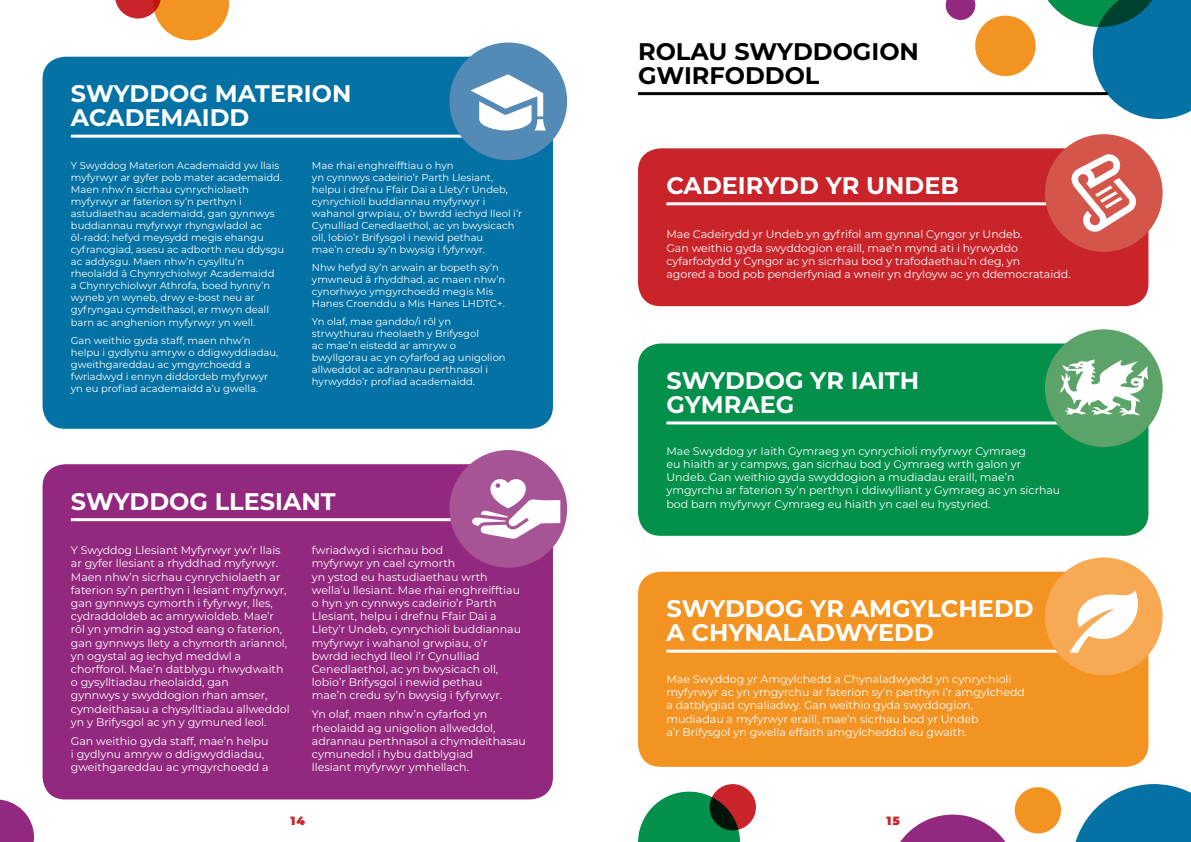
<style>
.page{position:relative;width:1191px;height:842px;background:#fff}
.page>*{position:absolute;margin:0;border:0;box-sizing:border-box;transform-origin:0 0}
.t1{font:700 24px/24px "Montserrat";color:#fff}
.t2{font:700 24px/24px "Montserrat";color:#000}
.t3{font:900 12px "Montserrat";color:#ca242b}
.t4{font:11px/13.2px "Montserrat";color:#fff}
.t5{font:10px/12px "Montserrat";color:#fff}
</style>
<div class="page">
<div style="left:43px;top:464px;width:510px;height:335px;background:#93297e;border-radius:23px"></div>
<div style="left:43px;top:57px;width:510px;height:372px;background:#0472a4;border-radius:23px"></div>
<hr style="left:71px;top:518px;width:455px;height:3px;background:#fff">
<hr style="left:71px;top:135px;width:455px;height:3px;background:#fff">
<div style="left:449px;top:450px;width:118px;height:118px;background:#a65495;border-radius:50%"></div>
<div style="left:449px;top:43px;width:118px;height:117px;background:#548ab6;border-radius:50%"></div>
<svg style="left:470px;top:74px;width:76px;height:56px"></svg>
<svg style="left:472px;top:479px;width:88px;height:60px"></svg>
<svg style="left:0;top:799px;width:34px;height:43px"></svg>
<svg style="left:115px;top:0;width:114px;height:40px"></svg>
<div style="left:638px;top:148px;width:510px;height:158px;background:#ca242b;border-radius:23px"></div>
<div style="left:638px;top:343px;width:510px;height:193px;background:#02904b;border-radius:23px"></div>
<div style="left:638px;top:572px;width:510px;height:195px;background:#f39322;border-radius:23px"></div>
<hr style="left:666px;top:202px;width:456px;height:3px;background:#fff">
<hr style="left:666px;top:421px;width:456px;height:3px;background:#fff">
<hr style="left:666px;top:650px;width:456px;height:3px;background:#fff">
<div style="left:1045px;top:134px;width:117px;height:118px;background:#d45549;border-radius:50%"></div>
<div style="left:1045px;top:329px;width:117px;height:118px;background:#5ca36a;border-radius:50%"></div>
<div style="left:1045px;top:557px;width:117px;height:118px;background:#f7aa53;border-radius:50%"></div>
<hr style="left:638px;top:92px;width:469px;height:3px;background:#000">
<svg style="left:1059px;top:359px;width:89px;height:57px"></svg>
<svg style="left:1069px;top:590px;width:68px;height:63px"></svg>
<svg style="left:1071px;top:154px;width:65px;height:78px"></svg>
<svg style="left:945px;top:0;width:30px;height:20px"></svg>
<div style="left:975px;top:16px;width:60px;height:60px;background:#f39322;border-radius:50%"></div>
<svg style="left:1035px;top:0;width:156px;height:119px"></svg>
<svg style="left:900px;top:814px;width:106px;height:28px"></svg>
<svg style="left:638px;top:792px;width:102px;height:50px"></svg>
<svg style="left:709px;top:784px;width:47px;height:46px;fill:#ca242b"></svg>
<div style="left:1014px;top:787px;width:47px;height:46px;background:#f39322;border-radius:50%"></div>
<svg style="left:1075px;top:784px;width:116px;height:58px"></svg>
<h1 class="t1" style="left:71px;top:80px;width:282px">SWYDDOG MATERION<br>ACADEMAIDD</h1>
<p class="t5" style="left:71px;top:159px;width:215px">Y Swyddog Materion Academaidd yw llais myfyrwyr ar gyfer pob mater academaidd.<br>Maen nhw’n sicrhau cynrychiolaeth myfyrwyr ar faterion sy’n perthyn i astudiaethau academaidd, gan gynnwys buddiannau myfyrwyr rhyngwladol ac ôl-radd; hefyd meysydd megis ehangu cyfranogiad, asesu ac adborth neu ddysgu ac addysgu. Maen nhw’n cysylltu’n rheolaidd â Chynrychiolwyr Academaidd<br>a Chynrychiolwyr Athrofa, boed hynny’n wyneb yn wyneb, drwy e-bost neu ar gyfryngau cymdeithasol, er mwyn deall</p>
<p class="t5" style="left:71px;top:314px;width:186px;line-height:17.7px">barn ac anghenion myfyrwyr yn well.<br>Gan weithio gyda staff, maen nhw’n</p>
<p class="t5" style="left:71px;top:346px;width:209px">helpu i gydlynu amryw o ddigwyddiadau, gweithgareddau ac ymgyrchoedd a fwriadwyd i ennyn diddordeb myfyrwyr yn eu profiad academaidd a’u gwella.</p>
<p class="t5" style="left:312px;top:159px;width:212px">Mae rhai enghreifftiau o hyn<br>yn cynnwys cadeirio’r Parth Llesiant, helpu i drefnu Ffair Dai a Llety’r Undeb, cynrychioli buddiannau myfyrwyr i wahanol grwpiau, o’r bwrdd iechyd lleol i’r Cynulliad Cenedlaethol, ac yn bwysicach oll, lobïo’r Brifysgol i newid pethau<br>mae’n credu sy’n bwysig i fyfyrwyr.</p>
<p class="t5" style="left:312px;top:261px;width:195px">Nhw hefyd sy’n arwain ar bopeth sy’n ymwneud â rhyddhad, ac maen nhw’n cynorhwyo ymgyrchoedd megis Mis Hanes Croenddu a Mis Hanes LHDTC+.</p>
<p class="t5" style="left:312px;top:315px;width:195px">Yn olaf, mae ganddo/i rôl yn strwythurau rheolaeth y Brifysgol<br>ac mae’n eistedd ar amryw o bwyllgorau ac yn cyfarfod ag unigolion allweddol ac adrannau perthnasol i hyrwyddo’r profiad academaidd.</p>
<h1 class="t1" style="left:71px;top:488px;width:266px">SWYDDOG LLESIANT</h1>
<p class="t4" style="left:71px;top:543px;width:220px">Y Swyddog Llesiant Myfyrwyr yw’r llais ar gyfer llesiant a rhyddhad myfyrwyr.<br>Maen nhw’n sicrhau cynrychiolaeth ar faterion sy’n perthyn i lesiant myfyrwyr, gan gynnwys cymorth i fyfyrwyr, lles, cydraddoldeb ac amrywioldeb. Mae’r rôl yn ymdrin ag ystod eang o faterion, gan gynnwys llety a chymorth ariannol, yn ogystal ag iechyd meddwl a chorfforol. Mae’n datblygu rhwydwaith o gysylltiadau rheolaidd, gan<br>gynnwys y swyddogion rhan amser, cymdeithasau a chysylltiadau allweddol yn y Brifysgol ac yn y gymuned leol.</p>
<p class="t4" style="left:71px;top:734px;width:199px">Gan weithio gyda staff, mae’n helpu i gydlynu amryw o ddigwyddiadau, gweithgareddau ac ymgyrchoedd a</p>
<p class="t4" style="left:312px;top:543px;width:211px">fwriadwyd i sicrhau bod<br>myfyrwyr yn cael cymorth<br>yn ystod eu hastudiaethau wrth wella’u llesiant. Mae rhai enghreifftiau o hyn yn cynnwys cadeirio’r Parth Llesiant, helpu i drefnu Ffair Dai a Llety’r Undeb, cynrychioli buddiannau myfyrwyr i wahanol grwpiau, o’r bwrdd iechyd lleol i’r Cynulliad Cenedlaethol, ac yn bwysicach oll, lobïo’r Brifysgol i newid pethau<br>mae’n credu sy’n bwysig i fyfyrwyr.</p>
<p class="t4" style="left:312px;top:707px;width:215px">Yn olaf, maen nhw’n cyfarfod yn rheolaidd ag unigolion allweddol, adrannau perthnasol a chymdeithasau cymunedol i hybu datblygiad<br>llesiant myfyrwyr ymhellach.</p>
<p class="t3" style="left:290px;top:812px;width:16px">14</p>
<h1 class="t2" style="left:638px;top:38px;width:282px">ROLAU SWYDDOGION<br>GWIRFODDOL</h1>
<h1 class="t1" style="left:666px;top:172px;width:294px">CADEIRYDD YR UNDEB</h1>
<p class="t4" style="left:666px;top:227px;width:406px">Mae Cadeirydd yr Undeb yn gyfrifol am gynnal Cyngor yr Undeb.<br>Gan weithio gyda swyddogion eraill, mae’n mynd ati i hyrwyddo cyfarfodydd y Cyngor ac yn sicrhau bod y trafodaethau’n deg, yn<br>agored a bod pob penderfyniad a wneir yn dryloyw ac yn ddemocrataidd.</p>
<h1 class="t1" style="left:666px;top:367px;width:254px">SWYDDOG YR IAITH<br>GYMRAEG</h1>
<p class="t4" style="left:666px;top:444px;width:395px">Mae Swyddog yr Iaith Gymraeg yn cynrychioli myfyrwyr Cymraeg<br>eu hiaith ar y campws, gan sicrhau bod y Gymraeg wrth galon yr Undeb. Gan weithio gyda swyddogion a mudiadau eraill, mae’n ymgyrchu ar faterion sy’n perthyn i ddiwylliant y Gymraeg ac yn sicrhau bod barn myfyrwyr Cymraeg eu hiaith yn cael eu hystyried.</p>
<h1 class="t1" style="left:666px;top:595px;width:369px">SWYDDOG YR AMGYLCHEDD<br>A CHYNALADWYEDD</h1>
<p class="t4" style="left:666px;top:672px;width:360px">Mae Swyddog yr Amgylchedd a Chynaladwyedd yn cynrychioli myfyrwyr ac yn ymgyrchu ar faterion sy’n perthyn i’r amgylchedd a datblygiad cynaliadwy. Gan weithio gyda swyddogion, mudiadau a myfyrwyr eraill, mae’n sicrhau bod yr Undeb<br>a’r Brifysgol yn gwella effaith amgylcheddol eu gwaith.</p>
<p class="t3" style="left:886px;top:812px;width:15px">15</p>
</div>
